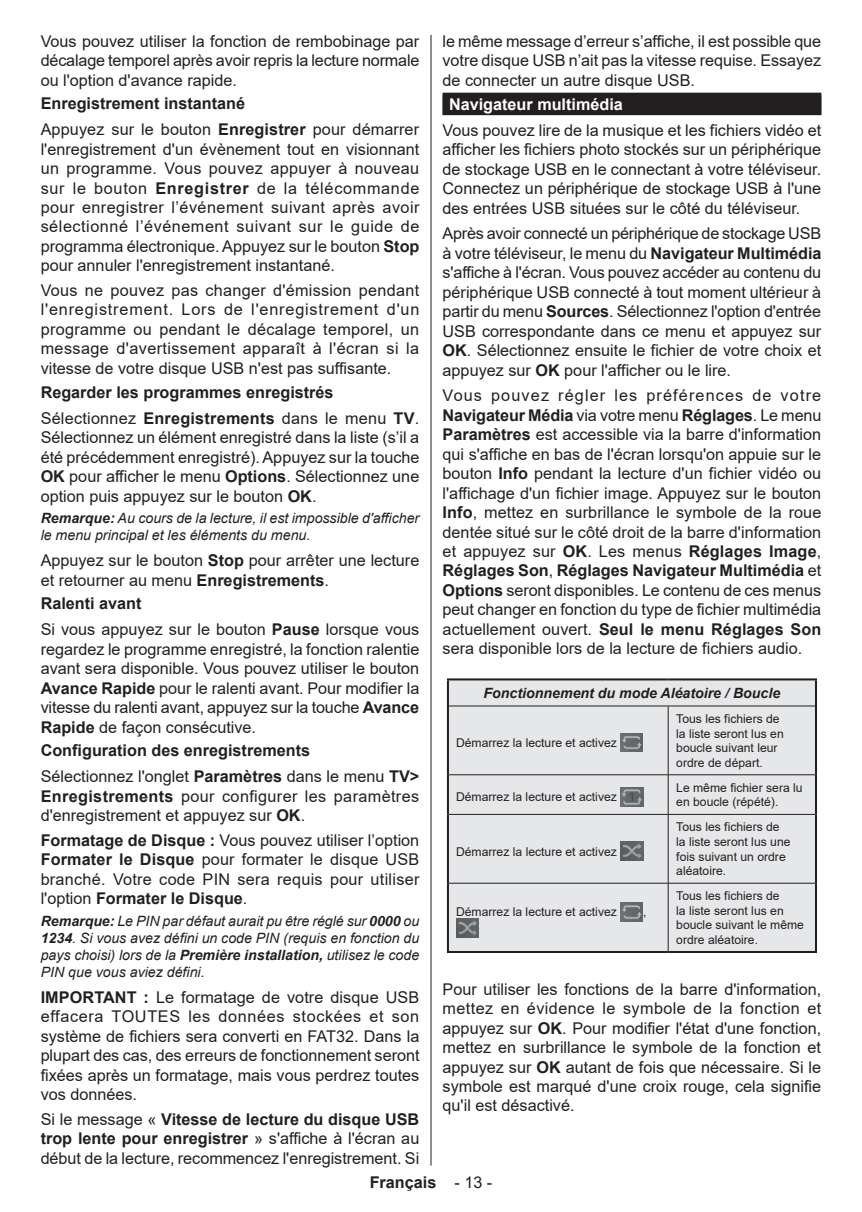
<style>
.page{position:relative;width:862px;height:1212px;background:#fff}
.page>*{position:absolute;margin:0;border:0;box-sizing:border-box;transform-origin:0 0}
.t1{font:16.2px/19.3px "Arial";color:#231f20;text-align:justify}
.t2{font:700 16.2px/25.9px "Arial";color:#231f20}
.t3{font:16.2px/19.3px "Arial";letter-spacing:.02em;color:#231f20}
.t4{font:700 16.2px "Arial";color:#fff}
.t5{font:italic 14.17px/17.1px "Arial";color:#231f20}
.t6{font:italic 700 14.17px "Arial";color:#231f20}
.t7{font:12.15px/14.6px "Arial";color:#231f20}
.s1{font-weight:400}
.s2{font-weight:700}
</style>
<div class="page">
<hr style="left:430px;top:35px;width:1px;height:1130px;background:#231f20">
<div style="left:442px;top:93px;width:378px;height:22px;background:#231f20"></div>
<div style="left:448px;top:680px;width:366px;height:271px;background:#e6e7e9"></div>
<hr style="left:446px;top:678px;width:221px;height:2px;background:#231f20">
<hr style="left:446px;top:680px;width:2px;height:26px;background:#231f20">
<hr style="left:667px;top:678px;width:149px;height:2px;background:#231f20">
<hr style="left:446px;top:706px;width:2px;height:69px;background:#231f20">
<hr style="left:814px;top:706px;width:2px;height:69px;background:#231f20">
<hr style="left:446px;top:775px;width:2px;height:39px;background:#231f20">
<hr style="left:814px;top:775px;width:2px;height:39px;background:#231f20">
<hr style="left:446px;top:814px;width:2px;height:69px;background:#231f20">
<hr style="left:814px;top:814px;width:2px;height:69px;background:#231f20">
<hr style="left:446px;top:883px;width:2px;height:68px;background:#231f20">
<hr style="left:814px;top:883px;width:2px;height:68px;background:#231f20">
<hr style="left:446px;top:951px;width:221px;height:2px;background:#231f20">
<hr style="left:667px;top:951px;width:149px;height:2px;background:#231f20">
<hr style="left:448px;top:705px;width:219px;height:1px;background:#231f20">
<hr style="left:667px;top:705px;width:147px;height:1px;background:#231f20">
<hr style="left:667px;top:706px;width:1px;height:68px;background:#231f20">
<hr style="left:448px;top:774px;width:219px;height:1px;background:#231f20">
<hr style="left:667px;top:774px;width:147px;height:1px;background:#231f20">
<hr style="left:667px;top:775px;width:1px;height:39px;background:#231f20">
<hr style="left:448px;top:814px;width:219px;height:1px;background:#231f20">
<hr style="left:814px;top:680px;width:2px;height:26px;background:#231f20">
<hr style="left:667px;top:814px;width:147px;height:1px;background:#231f20">
<hr style="left:667px;top:815px;width:1px;height:68px;background:#231f20">
<hr style="left:448px;top:883px;width:219px;height:1px;background:#231f20">
<hr style="left:667px;top:883px;width:147px;height:1px;background:#231f20">
<hr style="left:667px;top:883px;width:1px;height:68px;background:#231f20">
<img style="left:620px;top:733px;width:22px;height:19px">
<img style="left:620px;top:788px;width:22px;height:18px">
<img style="left:620px;top:842px;width:22px;height:18px">
<img style="left:620px;top:903px;width:22px;height:18px">
<img style="left:456px;top:919px;width:22px;height:18px">
<p class="t1" style="left:41px;top:31px;width:380px">Vous pouvez utiliser la fonction de rembobinage par décalage temporel après avoir repris la lecture normale ou l'option d'avance rapide.</p>
<p class="t2" style="left:41px;top:91px;width:380px">Enregistrement instantané<br><span class="s1">Appuyez sur le bouton</span> Enregistrer <span class="s1">pour démarrer</span></p>
<p class="t1" style="left:41px;top:139px;width:380px">l'enregistrement d'un évènement tout en visionnant un programme. Vous pouvez appuyer à nouveau sur le bouton <span class="s2">Enregistrer</span> de la télécommande pour enregistrer l’événement suivant après avoir sélectionné l’événement suivant sur le guide de programma électronique. Appuyez sur le bouton <span class="s2">Stop </span>pour annuler l'enregistrement instantané.</p>
<p class="t1" style="left:41px;top:280px;width:380px">Vous ne pouvez pas changer d'émission pendant l'enregistrement. Lors de l'enregistrement d'un programme ou pendant le décalage temporel, un message d'avertissement apparaît à l'écran si la vitesse de votre disque USB n'est pas suffisante.</p>
<p class="t2" style="left:41px;top:380px;width:380px">Regarder les programmes enregistrés<br><span class="s1">Sélectionnez</span> Enregistrements <span class="s1">dans le menu</span> TV<span class="s1">.</span></p>
<p class="t1" style="left:41px;top:428px;width:380px">Sélectionnez un élément enregistré dans la liste (s’il a été précédemment enregistré). Appuyez sur la touche <span class="s2">OK</span> pour afficher le menu <span class="s2">Options</span>. Sélectionnez une option puis appuyez sur le bouton <span class="s2">OK</span>.</p>
<p class="t5" style="left:41px;top:510px;width:380px"><span class="s2">Remarque:</span> Au cours de la lecture, il est impossible d'afficher le menu principal et les éléments du menu.</p>
<p class="t1" style="left:41px;top:551px;width:380px">Appuyez sur le bouton <span class="s2">Stop</span> pour arrêter une lecture et retourner au menu <span class="s2">Enregistrements</span>.</p>
<p class="t1" style="left:41px;top:591px;width:380px;line-height:25.9px"><span class="s2">Ralenti avant<br></span>Si vous appuyez sur le bouton <span class="s2">Pause</span> lorsque vous</p>
<p class="t1" style="left:41px;top:639px;width:380px">regardez le programme enregistré, la fonction ralentie avant sera disponible. Vous pouvez utiliser le bouton <span class="s2">Avance Rapide</span> pour le ralenti avant. Pour modifier la vitesse du ralenti avant, appuyez sur la touche <span class="s2">Avance Rapide</span> de façon consécutive.</p>
<p class="t2" style="left:41px;top:738px;width:380px">Configuration des enregistrements<br><span class="s1">Sélectionnez l'onglet</span> Paramètres <span class="s1">dans le menu</span> TV&gt;</p>
<p class="t3" style="left:41px;top:786px;width:380px"><span class="s2">Enregistrements</span> pour configurer les paramètres d'enregistrement et appuyez sur <span class="s2">OK</span>.</p>
<p class="t1" style="left:41px;top:830px;width:380px"><span class="s2">Formatage de Disque :</span> Vous pouvez utiliser l’option <span class="s2">Formater le Disque</span> pour formater le disque USB branché. Votre code PIN sera requis pour utiliser l'option <span class="s2">Formater le Disque</span>.</p>
<p class="t5" style="left:41px;top:913px;width:380px;text-align:justify"><span class="s2">Remarque:</span> Le PIN par défaut aurait pu être réglé sur <span class="s2">0000</span> ou <span class="s2">1234</span>. Si vous avez défini un code PIN (requis en fonction du pays choisi) lors de la <span class="s2">Première installation,</span> utilisez le code PIN que vous aviez défini.</p>
<p class="t1" style="left:41px;top:987px;width:380px"><span class="s2">IMPORTANT :</span> Le formatage de votre disque USB effacera TOUTES les données stockées et son système de fichiers sera converti en FAT32. Dans la plupart des cas, des erreurs de fonctionnement seront fixées après un formatage, mais vous perdrez toutes vos données.</p>
<p class="t1" style="left:41px;top:1109px;width:380px">Si le message « <span class="s2">Vitesse de lecture du disque USB trop lente pour enregistrer</span> » s'affiche à l'écran au début de la lecture, recommencez l'enregistrement. Si</p>
<p class="t1" style="left:442px;top:31px;width:380px">le même message d’erreur s’affiche, il est possible que votre disque USB n’ait pas la vitesse requise. Essayez de connecter un autre disque USB.</p>
<p class="t4" style="left:449px;top:93px;width:175px">Navigateur multimédia</p>
<p class="t1" style="left:442px;top:120px;width:380px">Vous pouvez lire de la musique et les fichiers vidéo et afficher les fichiers photo stockés sur un périphérique de stockage USB en le connectant à votre téléviseur.<br>Connectez un périphérique de stockage USB à l'une des entrées USB situées sur le côté du téléviseur.</p>
<p class="t1" style="left:442px;top:224px;width:380px">Après avoir connecté un périphérique de stockage USB à votre téléviseur, le menu du <span class="s2">Navigateur Multimédia </span>s'affiche à l'écran. Vous pouvez accéder au contenu du périphérique USB connecté à tout moment ultérieur à partir du menu <span class="s2">Sources</span>. Sélectionnez l'option d'entrée USB correspondante dans ce menu et appuyez sur <span class="s2">OK</span>. Sélectionnez ensuite le fichier de votre choix et appuyez sur <span class="s2">OK</span> pour l'afficher ou le lire.</p>
<p class="t1" style="left:442px;top:386px;width:380px">Vous pouvez régler les préférences de votre <span class="s2">Navigateur Média</span> via votre menu <span class="s2">Réglages</span>. Le menu <span class="s2">Paramètres</span> est accessible via la barre d'information qui s'affiche en bas de l'écran lorsqu'on appuie sur le bouton <span class="s2">Info</span> pendant la lecture d'un fichier vidéo ou l'affichage d'un fichier image. Appuyez sur le bouton <span class="s2">Info</span>, mettez en surbrillance le symbole de la roue dentée situé sur le côté droit de la barre d'information et appuyez sur <span class="s2">OK</span>. Les menus <span class="s2">Réglages Image</span>, <span class="s2">Réglages Son</span>, <span class="s2">Réglages Navigateur Multimédia</span> et <span class="s2">Options</span> seront disponibles. Le contenu de ces menus peut changer en fonction du type de fichier multimédia actuellement ouvert. <span class="s2">Seul le menu Réglages Son </span>sera disponible lors de la lecture de fichiers audio.</p>
<p class="t6" style="left:483px;top:683px;width:298px">Fonctionnement du mode Aléatoire / Boucle</p>
<p class="t7" style="left:456px;top:735px;width:162px">Démarrez la lecture et activez</p>
<p class="t7" style="left:676px;top:711px;width:109px">Tous les fichiers de la liste seront lus en boucle suivant leur ordre de départ.</p>
<p class="t7" style="left:456px;top:790px;width:162px">Démarrez la lecture et activez</p>
<p class="t7" style="left:676px;top:780px;width:128px">Le même fichier sera lu en boucle (répété).</p>
<p class="t7" style="left:456px;top:844px;width:162px">Démarrez la lecture et activez</p>
<p class="t7" style="left:676px;top:820px;width:116px">Tous les fichiers de la liste seront lus une fois suivant un ordre aléatoire.</p>
<p class="t7" style="left:676px;top:888px;width:129px">Tous les fichiers de<br>la liste seront lus en boucle suivant le même ordre aléatoire.</p>
<p class="t1" style="left:442px;top:979px;width:380px">Pour utiliser les fonctions de la barre d'information, mettez en évidence le symbole de la fonction et appuyez sur <span class="s2">OK</span>. Pour modifier l'état d'une fonction, mettez en surbrillance le symbole de la fonction et appuyez sur <span class="s2">OK</span> autant de fois que nécessaire. Si le symbole est marqué d'une croix rouge, cela signifie qu'il est désactivé.</p>
<p class="t7" style="left:456px;top:905px;width:162px">Démarrez la lecture et activez</p>
<p class="t7" style="left:642px;top:905px;width:5px">,</p>
<p class="t2" style="left:369px;top:1170px;width:124px">Français <span class="s1">- 13 -</span></p>
</div>
